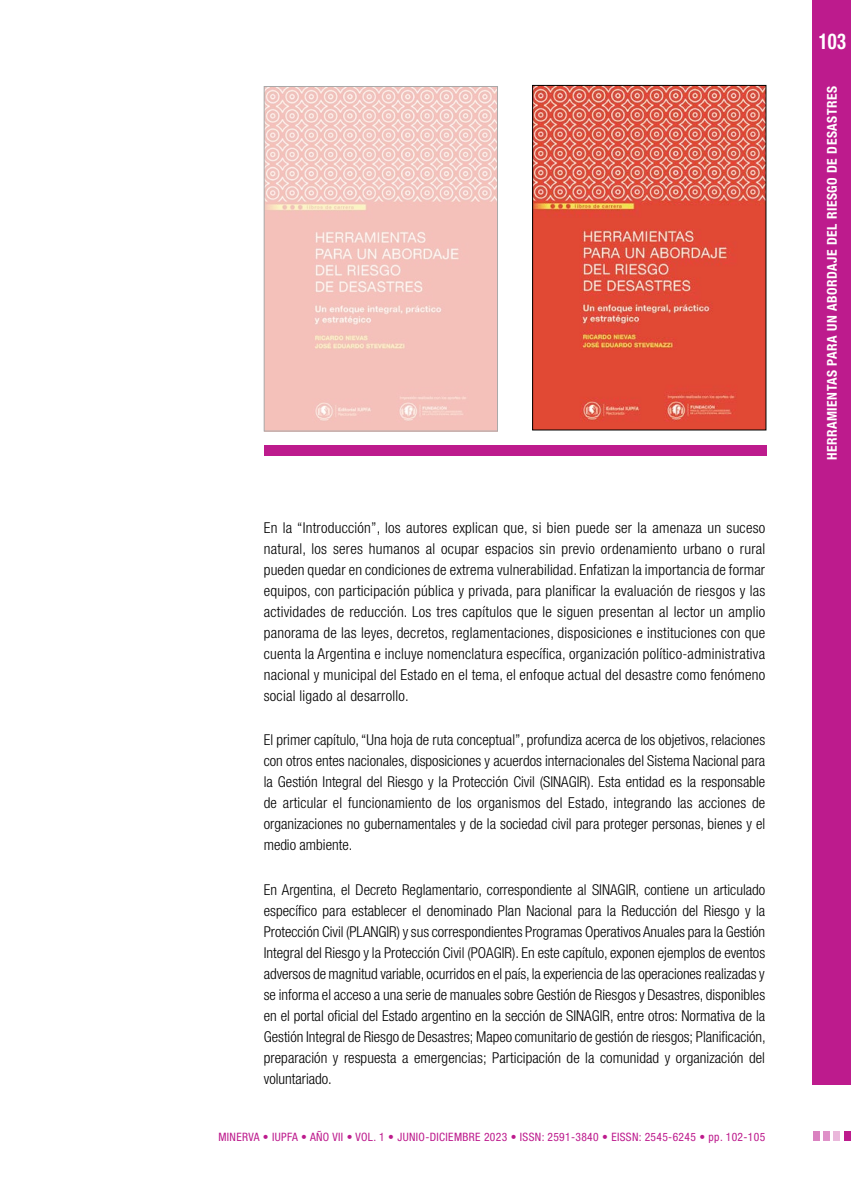
<style>
.page{position:relative;width:851px;height:1191px;background:#fff}
.page>*{position:absolute;margin:0;border:0;box-sizing:border-box;transform-origin:0 0}
.t1{font:700 condensed 21.75px "Helvetica Neue LT Std";color:#fff;scale:.85 1}
._00-TEXTO_GENERAL{font:300 condensed 15px/21px "Helvetica Neue LT Std";letter-spacing:.005em;color:#000;text-align:justify}
.t2{font:700 condensed 13.5px "Helvetica Neue LT Std";letter-spacing:.04em;color:#fff}
.t3{font:condensed 11.55px "Helvetica Neue LT Std";letter-spacing:.03em;color:#bd1b8d}
</style>
<div class="page">
<div style="left:812px;top:0;width:38px;height:1084px;background:#bd1b8d"></div>
<div style="left:822px;top:1131px;width:7px;height:10px;background:#df91c8"></div>
<div style="left:833px;top:1131px;width:7px;height:10px;background:#eab8db"></div>
<div style="left:844px;top:1131px;width:6px;height:10px;background:#bd1b8d"></div>
<div style="left:812px;top:1131px;width:7px;height:10px;background:#da81c0"></div>
<div style="left:264px;top:445px;width:502px;height:10px;background:#bd1b8d"></div>
<img style="left:534px;top:87px;width:230px;height:341px">
<div style="left:532px;top:85px;width:234px;height:345px;border:1px solid #000"></div>
<img style="left:266px;top:88px;width:230px;height:341px">
<p class="_00-TEXTO_GENERAL" style="left:264px;top:517px;width:503px">En la “Introducción”, los autores explican que, si bien puede ser la amenaza un suceso natural, los seres humanos al ocupar espacios sin previo ordenamiento urbano o rural pueden quedar en condiciones de extrema vulnerabilidad. Enfatizan la importancia de formar equipos, con participación pública y privada, para planificar la evaluación de riesgos y las actividades de reducción. Los tres capítulos que le siguen presentan al lector un amplio panorama de las leyes, decretos, reglamentaciones, disposiciones e instituciones con que cuenta la Argentina e incluye nomenclatura específica, organización político-administrativa nacional y municipal del Estado en el tema, el enfoque actual del desastre como fenómeno social ligado al desarrollo.</p>
<p class="_00-TEXTO_GENERAL" style="left:264px;top:729px;width:503px">El primer capítulo, “Una hoja de ruta conceptual”, profundiza acerca de los objetivos, relaciones con otros entes nacionales, disposiciones y acuerdos internacionales del Sistema Nacional para la Gestión Integral del Riesgo y la Protección Civil (SINAGIR). Esta entidad es la responsable de articular el funcionamiento de los organismos del Estado, integrando las acciones de organizaciones no gubernamentales y de la sociedad civil para proteger personas, bienes y el medio ambiente.</p>
<p class="_00-TEXTO_GENERAL" style="left:264px;top:878px;width:503px">En Argentina, el Decreto Reglamentario, correspondiente al SINAGIR, contiene un articulado específico para establecer el denominado Plan Nacional para la Reducción del Riesgo y la Protección Civil (PLANGIR) y sus correspondientes Programas Operativos Anuales para la Gestión Integral del Riesgo y la Protección Civil (POAGIR). En este capítulo, exponen ejemplos de eventos adversos de magnitud variable, ocurridos en el país, la experiencia de las operaciones realizadas y se informa el acceso a una serie de manuales sobre Gestión de Riesgos y Desastres, disponibles en el portal oficial del Estado argentino en la sección de SINAGIR, entre otros: Normativa de la Gestión Integral de Riesgo de Desastres; Mapeo comunitario de gestión de riesgos; Planificación, preparación y respuesta a emergencias; Participación de la comunidad y organización del voluntariado.</p>
<p class="t3" style="left:218px;top:1130px;width:548px">MINERVA • IUPFA • AÑO VII • VOL. 1 • JUNIO-DICIEMBRE 2023 • ISSN: 2591-3840 • EISSN: 2545-6245 • pp. 102-105</p>
<h1 class="t1" style="left:818px;top:28px;width:34px">103</h1>
<p class="t2" style="left:823px;top:460px;width:376px;rotate:-90deg">HERRAMIENTAS PARA UN ABORDAJE DEL RIESGO DE DESASTRES</p>
</div>
